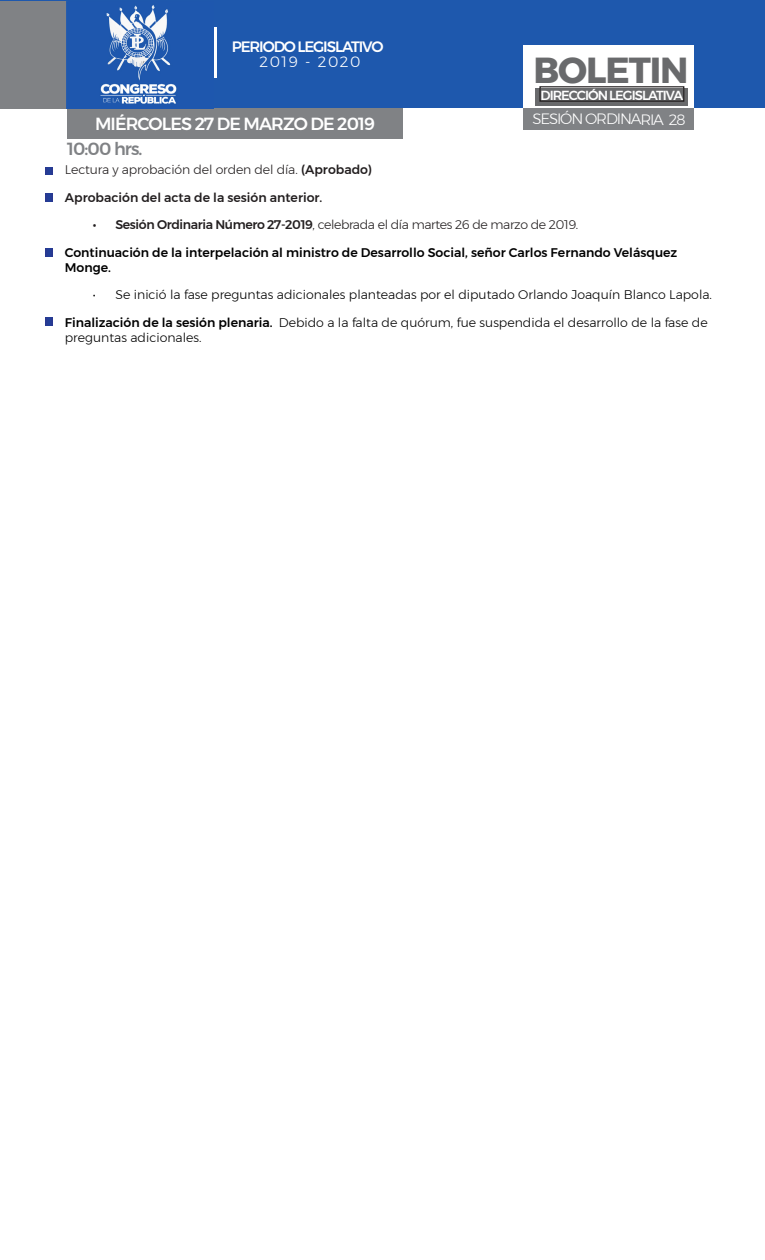
<style>
.page{position:relative;width:765px;height:1260px;background:#fff}
.page>*{position:absolute;margin:0;border:0;box-sizing:border-box;transform-origin:0 0}
.t1{font:700 36.12px "Montserrat";letter-spacing:-.03em;color:#696a6c}
.t2{font:500 17.5px "Montserrat";letter-spacing:-.05em;color:#fff}
.t3{font:500 17.5px "Montserrat";letter-spacing:-.05em;color:#808285}
.t4{font:500 15px "Montserrat";letter-spacing:-.075em;color:#fff}
.t5{font:300 15px "Montserrat";letter-spacing:-.08em;color:#fff}
.t6{font:300 15px "Montserrat";letter-spacing:.1em;color:#fff}
.t7{font:700 13.5px "Helvetica";color:#fff}
.t8{font:500 13.12px "Montserrat";letter-spacing:-.075em;color:#fff}
.t9{font:300 12.5px/15px "Montserrat";color:#000}
.t10{font:500 12.5px/15px "Montserrat";color:#000}
.t11{font:300 12.5px "Montserrat";letter-spacing:-.03em;color:#231f20}
.t12{font:300 12.5px "Montserrat";letter-spacing:-.01em;color:#231f20}
.t13{font:500 12.5px "Montserrat";color:#231f20}
.s1{font-weight:500}
</style>
<div class="page">
<div style="left:0;top:0;width:765px;height:108px;background:#1e58ad"></div>
<div style="left:0;top:1px;width:67px;height:108px;background:#808285"></div>
<hr style="left:214px;top:27px;width:3px;height:51px;background:#fff">
<div style="left:523px;top:45px;width:171px;height:63px;background:#fff"></div>
<div style="left:535px;top:88px;width:152px;height:18px;background:#696a6c"></div>
<div style="left:539px;top:86px;width:145px;height:16px;border:1px solid #231f20"></div>
<div style="left:67px;top:108px;width:336px;height:30px;background:#808285"></div>
<div style="left:523px;top:108px;width:171px;height:22px;background:#808285"></div>
<img style="left:67px;top:5px;width:147px;height:104px">
<svg style="left:45px;top:167px;width:8px;height:8px"></svg>
<svg style="left:45px;top:193px;width:8px;height:8px"></svg>
<hr style="left:764px;top:1px;width:1px;height:108px;background:#808285">
<svg style="left:45px;top:248px;width:8px;height:8px"></svg>
<svg style="left:45px;top:317px;width:8px;height:8px"></svg>
<p class="t4" style="left:232px;top:35px;width:153px">PERIODO LEGISLATIVO</p>
<p class="t6" style="left:259px;top:51px;width:103px">2019 - 2020</p>
<p class="t1" style="left:534px;top:42px;width:157px">BOLETIN</p>
<p class="t7" style="left:592px;top:84px;width:6px">´</p>
<p class="t8" style="left:541px;top:85px;width:144px">DIRECCION LEGISLATIVA</p>
<p class="t2" style="left:95px;top:111px;width:282px">MIÉRCOLES 27 DE MARZO DE 2019</p>
<p class="t5" style="left:533px;top:108px;width:155px">SESIÓN ORDINARIA 28</p>
<p class="t12" style="left:65px;top:160px;width:309px">Lectura y aprobación del orden del día. <span class="s1">(Aprobado)</span></p>
<p class="t13" style="left:65px;top:188px;width:259px">Aprobación del acta de la sesión anterior.</p>
<p class="t11" style="left:93px;top:215px;width:487px"><span class="s1">• Sesión Ordinaria Número 27-2019</span>, celebrada el día martes 26 de marzo de 2019.</p>
<p class="t10" style="left:65px;top:245px;width:614px">Continuación de la interpelación al ministro de Desarrollo Social, señor Carlos Fernando Velásquez<br>Monge.</p>
<p class="t9" style="left:93px;top:287px;width:621px">• Se inició la fase preguntas adicionales planteadas por el diputado Orlando Joaquín Blanco Lapola.</p>
<p class="t9" style="left:65px;top:315px;width:644px"><span class="s1">Finalización de la sesión plenaria.</span> Debido a la falta de quórum, fue suspendida el desarrollo de la fase de preguntas adicionales.</p>
<p class="t3" style="left:67px;top:136px;width:77px">10:00 hrs.</p>
</div>
